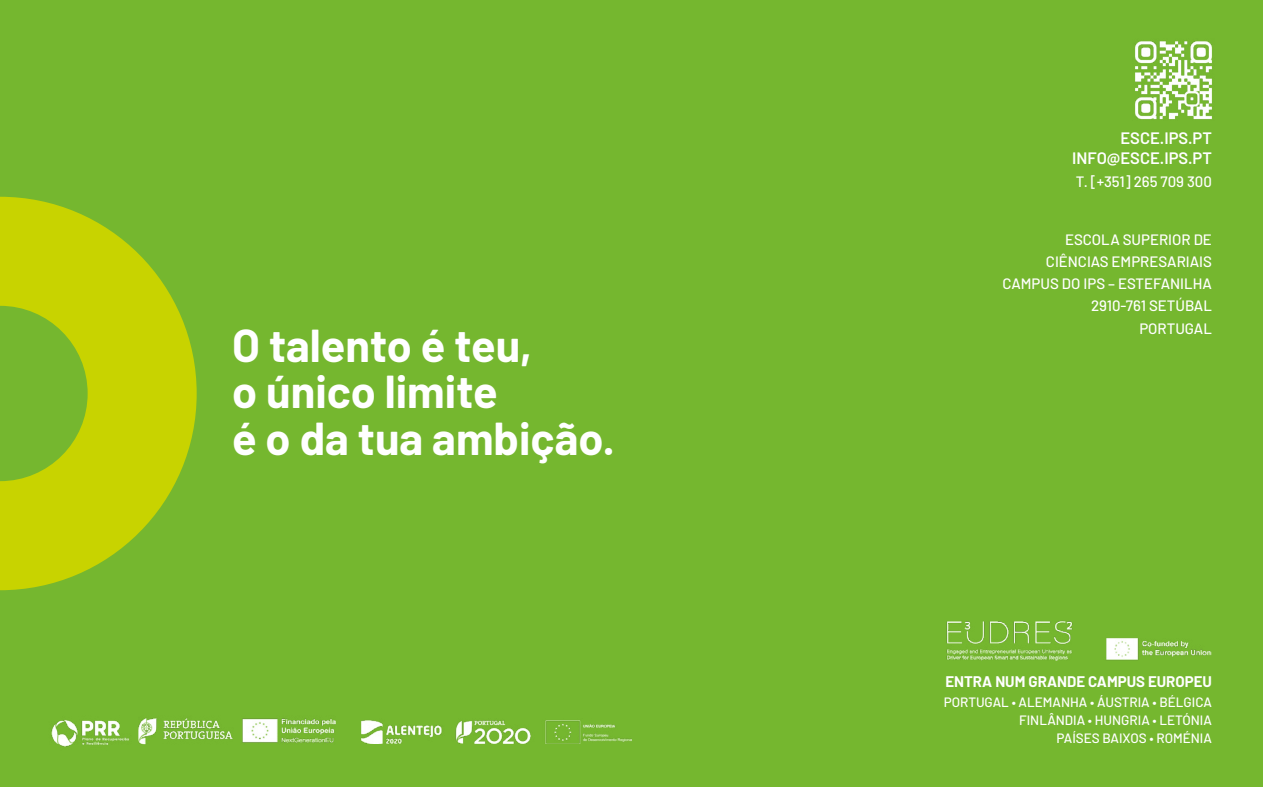
<style>
.page{position:relative;width:1263px;height:787px;background:#75b72f}
.page>*{position:absolute;margin:0;border:0;box-sizing:border-box;transform-origin:0 0}
.t1{font:700 45px/46.2px "Barlow";color:#fff}
.t2{font:600 16.5px/20.7px "Barlow";color:#fff;text-align:right}
.t3{font:500 15px/22.2px "Barlow";color:#fff;text-align:right}
.t4{font:700 15px "Barlow";color:#fff}
.t5{font:500 13.5px/17.7px "Barlow";color:#fff;text-align:right}
</style>
<div class="page">
<img style="left:51px;top:718px;width:285px;height:29px">
<img style="left:947px;top:621px;width:265px;height:39px">
<svg style="left:0;top:197px;width:197px;height:393px;fill:#c8d300"></svg>
<img style="left:361px;top:720px;width:271px;height:23px">
<img style="left:1135px;top:41px;width:77px;height:79px">
<h1 class="t1" style="left:232px;top:319px;width:384px">O talento é teu,<br>o único limite<br>é o da tua ambição.</h1>
<p class="t2" style="left:1072px;top:126px;width:141px">ESCE.IPS.PT<br>INFO@ESCE.IPS.PT</p>
<p class="t3" style="left:1076px;top:169px;width:138px">T. [+351] 265 709 300</p>
<p class="t3" style="left:1002px;top:227px;width:211px">ESCOLA SUPERIOR DE<br>CIÊNCIAS EMPRESARIAIS<br>CAMPUS DO IPS – ESTEFANILHA<br>2910-761 SETÚBAL<br>PORTUGAL</p>
<p class="t4" style="left:945px;top:670px;width:268px">ENTRA NUM GRANDE CAMPUS EUROPEU</p>
<p class="t5" style="left:944px;top:692px;width:270px">PORTUGAL • ALEMANHA • ÁUSTRIA • BÉLGICA<br>FINLÂNDIA • HUNGRIA • LETÓNIA<br>PAÍSES BAIXOS • ROMÉNIA</p>
</div>
